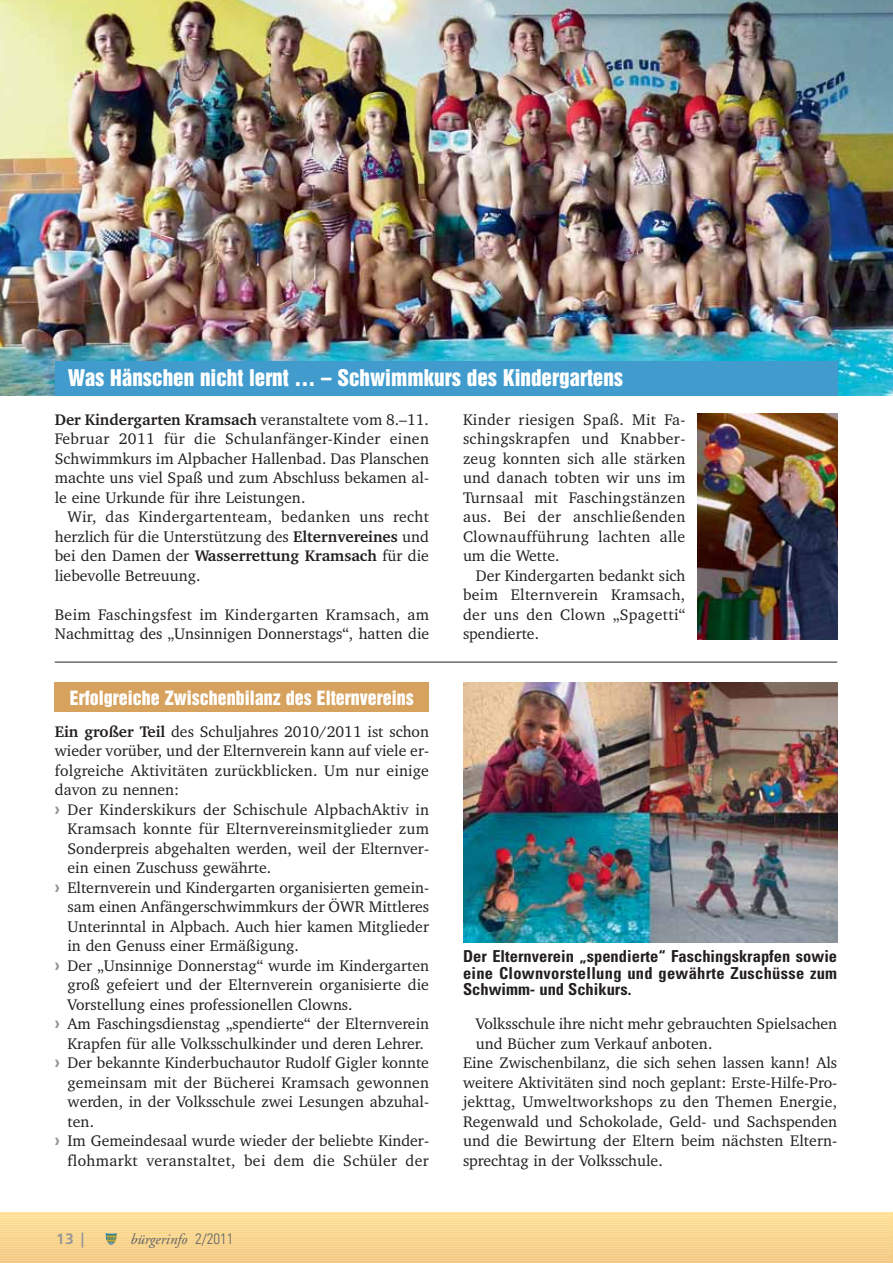
<style>
.page{position:relative;width:893px;height:1263px;background:#fff}
.page>*{position:absolute;margin:0;border:0;box-sizing:border-box;transform-origin:0 0}
.t1{font:21px "Helvetica Inserat";color:#fff}
.t2{font:18px "Helvetica Inserat";color:#fff}
.t3{font:700 condensed 16.5px/16.5px "Univers";letter-spacing:.015em;color:#231f20;text-align:justify}
.t4{font:15.75px/19.5px "Charter IT Cby BT";color:#231f20;text-align:justify}
.t5{font:15.75px "Charter IT Cby BT";letter-spacing:.02em;color:#231f20}
.t6{font:italic 15px "Adobe Garamond";color:#636466}
.t7{font:15px "Humanist 777 BT Bold B";color:#939598}
.s1{font-weight:700}
.s2{font-family:"Frutiger Next LT";font-weight:800;font-stretch:condensed;font-size:18px;color:#939598}
.s3{font-family:"Univers";font-weight:300;font-style:normal;font-stretch:condensed}
</style>
<div class="page">
<svg style="left:0;top:1256px;width:892px;height:7px;fill:#f4c980"></svg>
<div style="left:0;top:1251px;width:892px;height:6px;background:#f4cd88"></div>
<svg style="left:0;top:1249px;width:892px;height:7px"></svg>
<div style="left:0;top:1246px;width:892px;height:6px;background:#f6d496"></div>
<svg style="left:0;top:1244px;width:892px;height:7px;fill:#f7cf87"></svg>
<svg style="left:0;top:1237px;width:892px;height:7px;fill:#f8d48e"></svg>
<div style="left:0;top:1234px;width:892px;height:6px;background:#f9d998"></div>
<svg style="left:0;top:1232px;width:892px;height:7px;fill:#fad68c"></svg>
<svg style="left:0;top:1225px;width:892px;height:7px;fill:#fbda94"></svg>
<div style="left:0;top:1222px;width:892px;height:6px;background:#fcde9c"></div>
<svg style="left:0;top:1220px;width:892px;height:7px;fill:#fddc91"></svg>
<svg style="left:0;top:1213px;width:892px;height:7px"></svg>
<hr style="left:0;top:1212px;width:892px;height:4px;background:#ffe39f">
<hr style="left:0;top:1212px;width:892px;height:3px;background:#ffe292">
<svg style="left:105px;top:1233px;width:12px;height:12px"></svg>
<svg style="left:892px;top:1212px;width:1px;height:51px"></svg>
<svg style="left:892px;top:0;width:1px;height:26px"></svg>
<img style="left:0;top:0;width:892px;height:396px">
<div style="left:55px;top:682px;width:374px;height:30px;background:#d7a25e"></div>
<img style="left:697px;top:413px;width:140px;height:226px">
<img style="left:463px;top:682px;width:374px;height:261px">
<div style="left:55px;top:362px;width:782px;height:34px;background:#419ccd"></div>
<hr style="left:55px;top:662px;width:782px;height:1px;background:#231f20">
<h1 class="t1" style="left:68px;top:369px;width:557px">Was Hänschen nicht lernt … – Schwimmkurs des Kindergartens</h1>
<p class="t4" style="left:55px;top:411px;width:376px"><span class="s1">Der Kindergarten Kramsach</span> veranstaltete vom 8.–11.<br>Februar 2011 für die Schulanfänger-Kinder einen Schwimmkurs im Alpbacher Hallenbad. Das Planschen machte uns viel Spaß und zum Abschluss bekamen al&shy;le eine Urkunde für ihre Leistungen.</p>
<p class="t4" style="left:55px;top:508px;width:376px;text-indent:13px">Wir, das Kindergartenteam, bedanken uns recht herzlich für die Unterstützung des <span class="s1">Elternvereines</span> und bei den Damen der <span class="s1">Wasserrettung Kramsach</span> für die liebevolle Betreuung.</p>
<p class="t4" style="left:55px;top:606px;width:376px">Beim Faschingsfest im Kindergarten Kramsach, am<br>Nachmittag des „Unsinnigen Donnerstags“, hatten die</p>
<p class="t2" style="left:70px;top:691px;width:345px">Erfolgreiche Zwischenbilanz des Elternvereins</p>
<p class="t4" style="left:55px;top:723px;width:376px"><span class="s1">Ein großer Teil</span> des Schuljahres 2010/2011 ist schon</p>
<p class="t4" style="left:55px;top:742px;width:376px">wieder vorüber, und der Elternverein kann auf viele er-</p>
<p class="t4" style="left:55px;top:762px;width:376px">folgreiche Aktivitäten zurückblicken. Um nur einige</p>
<p class="t4" style="left:55px;top:781px;width:126px">davon zu nennen:</p>
<p class="t4" style="left:55px;top:801px;width:376px"><span class="s2">›</span> Der Kinderskikurs der Schischule AlpbachAktiv in</p>
<p class="t4" style="left:68px;top:820px;width:363px">Kramsach konnte für Elternvereinsmitglieder zum</p>
<p class="t4" style="left:68px;top:840px;width:363px">Sonderpreis abgehalten werden, weil der Elternver-</p>
<p class="t4" style="left:68px;top:859px;width:205px">ein einen Zuschuss gewährte.</p>
<p class="t4" style="left:55px;top:879px;width:376px"><span class="s2">›</span> Elternverein und Kindergarten organisierten gemein-</p>
<p class="t4" style="left:68px;top:898px;width:363px">sam einen Anfängerschwimmkurs der ÖWR Mittleres</p>
<p class="t4" style="left:68px;top:918px;width:363px">Unterinntal in Alpbach. Auch hier kamen Mitglieder</p>
<p class="t4" style="left:68px;top:937px;width:233px">in den Genuss einer Ermäßigung.</p>
<p class="t4" style="left:55px;top:957px;width:376px"><span class="s2">›</span> Der „Unsinnige Donnerstag“ wurde im Kindergarten</p>
<p class="t4" style="left:68px;top:976px;width:363px">groß gefeiert und der Elternverein organisierte die</p>
<p class="t4" style="left:68px;top:996px;width:287px">Vorstellung eines professionellen Clowns.</p>
<p class="t4" style="left:55px;top:1015px;width:376px"><span class="s2">›</span> Am Faschingsdienstag „spendierte“ der Elternverein</p>
<p class="t4" style="left:68px;top:1035px;width:358px">Krapfen für alle Volksschulkinder und deren Lehrer.</p>
<p class="t4" style="left:55px;top:1054px;width:376px"><span class="s2">›</span> Der bekannte Kinderbuchautor Rudolf Gigler konnte</p>
<p class="t4" style="left:68px;top:1074px;width:363px">gemeinsam mit der Bücherei Kramsach gewonnen</p>
<p class="t4" style="left:68px;top:1093px;width:363px">werden, in der Volksschule zwei Lesungen abzuhal-</p>
<p class="t4" style="left:68px;top:1113px;width:28px">ten.</p>
<p class="t4" style="left:55px;top:1132px;width:376px"><span class="s2">›</span> Im Gemeindesaal wurde wieder der beliebte Kinder-</p>
<p class="t5" style="left:68px;top:1154px;width:363px">flohmarkt veranstaltet, bei dem die Schüler der</p>
<p class="t7" style="left:56px;top:1234px;width:32px">13 |</p>
<p class="t6" style="left:130px;top:1234px;width:105px">bürgerinfo <span class="s3">2/2011</span></p>
<p class="t4" style="left:463px;top:411px;width:224px">Kinder riesigen Spaß. Mit Fa&shy;schingskrapfen und Knabber&shy;zeug konnten sich alle stärken und danach tobten wir uns im Turnsaal mit Faschingstänzen aus. Bei der anschließenden Clownaufführung lachten alle um die Wette.</p>
<p class="t4" style="left:463px;top:567px;width:224px;text-indent:13px">Der Kindergarten bedankt sich beim Elternverein Kramsach, der uns den Clown „Spagetti“ spendierte.</p>
<p class="t3" style="left:463px;top:950px;width:376px">Der Elternverein „spendierte“ Faschingskrapfen sowie eine Clownvorstellung und gewährte Zuschüsse zum Schwimm- und Schikurs.</p>
<p class="t4" style="left:476px;top:1015px;width:363px">Volksschule ihre nicht mehr gebrauchten Spielsachen</p>
<p class="t4" style="left:476px;top:1035px;width:238px">und Bücher zum Verkauf anboten.</p>
<p class="t4" style="left:463px;top:1054px;width:376px">Eine Zwischenbilanz, die sich sehen lassen kann! Als</p>
<p class="t4" style="left:463px;top:1074px;width:376px">weitere Aktivitäten sind noch geplant: Erste-Hilfe-Pro-</p>
<p class="t4" style="left:463px;top:1093px;width:376px">jekttag, Umweltworkshops zu den Themen Energie,</p>
<p class="t4" style="left:463px;top:1113px;width:376px">Regenwald und Schokolade, Geld- und Sachspenden</p>
<p class="t4" style="left:463px;top:1132px;width:376px">und die Bewirtung der Eltern beim nächsten Eltern-</p>
<p class="t4" style="left:463px;top:1152px;width:201px">sprechtag in der Volksschule.</p>
</div>
